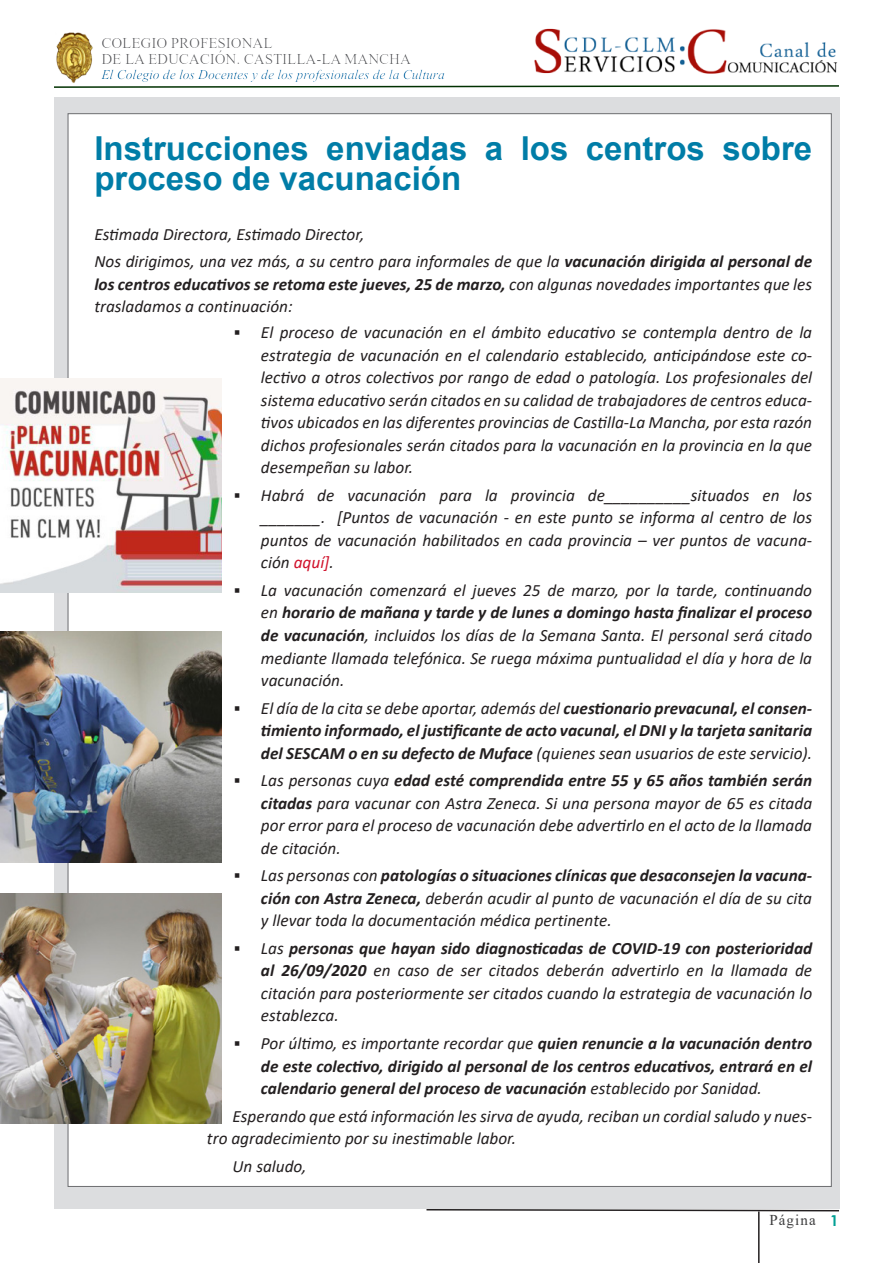
<style>
.page{position:relative;width:893px;height:1263px;background:#fff}
.page>*{position:absolute;margin:0;border:0;box-sizing:border-box;transform-origin:0 0}
.t1{font:700 33px/30px "Arial";color:#007da7}
.t2{font:italic 17.25px/22.5px "Calibri";color:#231f20;text-align:justify}
.t3{font:italic 700 17.25px/22.5px "Calibri";color:#231f20;text-align:justify}
.t4{font:16.8px "Vijaya";color:#0062a1}
.t5{font:15px/15.5px "Times New Roman";color:#6c6d70}
.t6{font:15px "Times New Roman";letter-spacing:.075em;color:#3e3e3f}
.s1{font-weight:700}
.s2{color:#d0112b}
.s3{font-weight:400}
.s4{font-family:"Century Gothic";font-weight:700;color:#009f94}
</style>
<div class="page">
<div style="left:54px;top:98px;width:785px;height:1111px;background:#dcdddf"></div>
<div style="left:68px;top:113px;width:764px;height:1074px;background:#fff;border:1px solid #6c6d70"></div>
<svg style="left:54px;top:85px;width:785px;height:3px"></svg>
<img style="left:56px;top:32px;width:37px;height:51px">
<img style="left:534px;top:28px;width:303px;height:46px">
<svg style="left:426px;top:1208px;width:414px;height:4px"></svg>
<hr style="left:758px;top:1211px;width:2px;height:52px;background:#231f20">
<img style="left:0;top:378px;width:221px;height:214px">
<img style="left:0;top:631px;width:221px;height:231px">
<img style="left:0;top:893px;width:221px;height:230px">
<p class="t5" style="left:101px;top:35px;width:311px">COLEGIO PROFESIONAL<br>DE LA EDUCACIÓN. CASTILLA-LA MANCHA</p>
<p class="t4" style="left:101px;top:61px;width:345px">El Colegio de los Docentes y de los profesionales de la Cultura</p>
<p class="t1" style="left:94px;top:134px;width:719px">Instrucciones enviadas a los centros sobre proceso de vacunación</p>
<p class="t2" style="left:94px;top:223px;width:271px">Estimada Directora, Estimado Director,</p>
<p class="t2" style="left:94px;top:249px;width:719px">Nos dirigimos, una vez más, a su centro para informales de que la <span class="s1">vacunación dirigida al personal de los centros educativos se retoma este jueves, 25 de marzo,</span> con algunas novedades importantes que les trasladamos a continuación:</p>
<p class="t2" style="left:261px;top:320px;width:553px;text-indent:-27px">▪ El proceso de vacunación en el ámbito educativo se contempla dentro de la estrategia de vacunación en el calendario establecido, anticipándose este co&shy;lectivo a otros colectivos por rango de edad o patología. Los profesionales del sistema educativo serán citados en su calidad de trabajadores de centros educa&shy;tivos ubicados en las diferentes provincias de Castilla-La Mancha, por esta razón dichos profesionales serán citados para la vacunación en la provincia en la que desempeñan su labor.</p>
<p class="t2" style="left:261px;top:483px;width:553px;text-indent:-27px">▪ Habrá de vacunación para la provincia de__________situados en los _______. [Puntos de vacunación - en este punto se informa al centro de los puntos de vacunación habilitados en cada provincia – ver puntos de vacuna&shy;ción <span class="s2">aquí]</span>.</p>
<p class="t2" style="left:261px;top:578px;width:553px;text-indent:-27px">▪ La vacunación comenzará el jueves 25 de marzo, por la tarde, continuando en <span class="s1">horario de mañana y tarde y de lunes a domingo hasta finalizar el proceso de vacunación</span>, incluidos los días de la Semana Santa. El personal será citado mediante llamada telefónica. Se ruega máxima puntualidad el día y hora de la vacunación.</p>
<p class="t3" style="left:261px;top:696px;width:553px;text-indent:-27px">▪ <span class="s3">El día de la cita se debe aportar, además del</span> cuestionario prevacunal, el consen&shy;timiento informado, el justificante de acto vacunal, el DNI y la tarjeta sanitaria del SESCAM o en su defecto de Muface <span class="s3">(quienes sean usuarios de este servicio).</span></p>
<p class="t2" style="left:261px;top:768px;width:553px;text-indent:-27px">▪ Las personas cuya <span class="s1">edad esté comprendida entre 55 y 65 años también serán citadas</span> para vacunar con Astra Zeneca. Si una persona mayor de 65 es citada por error para el proceso de vacunación debe advertirlo en el acto de la llamada de citación.</p>
<p class="t2" style="left:261px;top:864px;width:553px;text-indent:-27px">▪ Las personas con <span class="s1">patologías o situaciones clínicas que desaconsejen la vacuna&shy;ción con Astra Zeneca,</span> deberán acudir al punto de vacunación el día de su cita y llevar toda la documentación médica pertinente.</p>
<p class="t2" style="left:261px;top:936px;width:553px;text-indent:-27px">▪ Las <span class="s1">personas que hayan sido diagnosticadas de COVID-19 con posterioridad al 26/09/2020</span> en caso de ser citados deberán advertirlo en la llamada de citación para posteriormente ser citados cuando la estrategia de vacunación lo establezca.</p>
<p class="t3" style="left:261px;top:1031px;width:553px;text-indent:-27px">▪ <span class="s3">Por último, es importante recordar que</span> quien renuncie a la vacunación dentro de este colectivo, dirigido al personal de los centros educativos, entrará en el calendario general del proceso de vacunación <span class="s3">establecido por Sanidad.</span></p>
<p class="t2" style="left:207px;top:1104px;width:607px;text-indent:26px">Esperando que está información les sirva de ayuda, reciban un cordial saludo y nues&shy;tro agradecimiento por su inestimable labor.</p>
<p class="t2" style="left:232px;top:1154px;width:75px">Un saludo,</p>
<p class="t6" style="left:769px;top:1210px;width:71px">Página <span class="s4">1</span></p>
</div>
